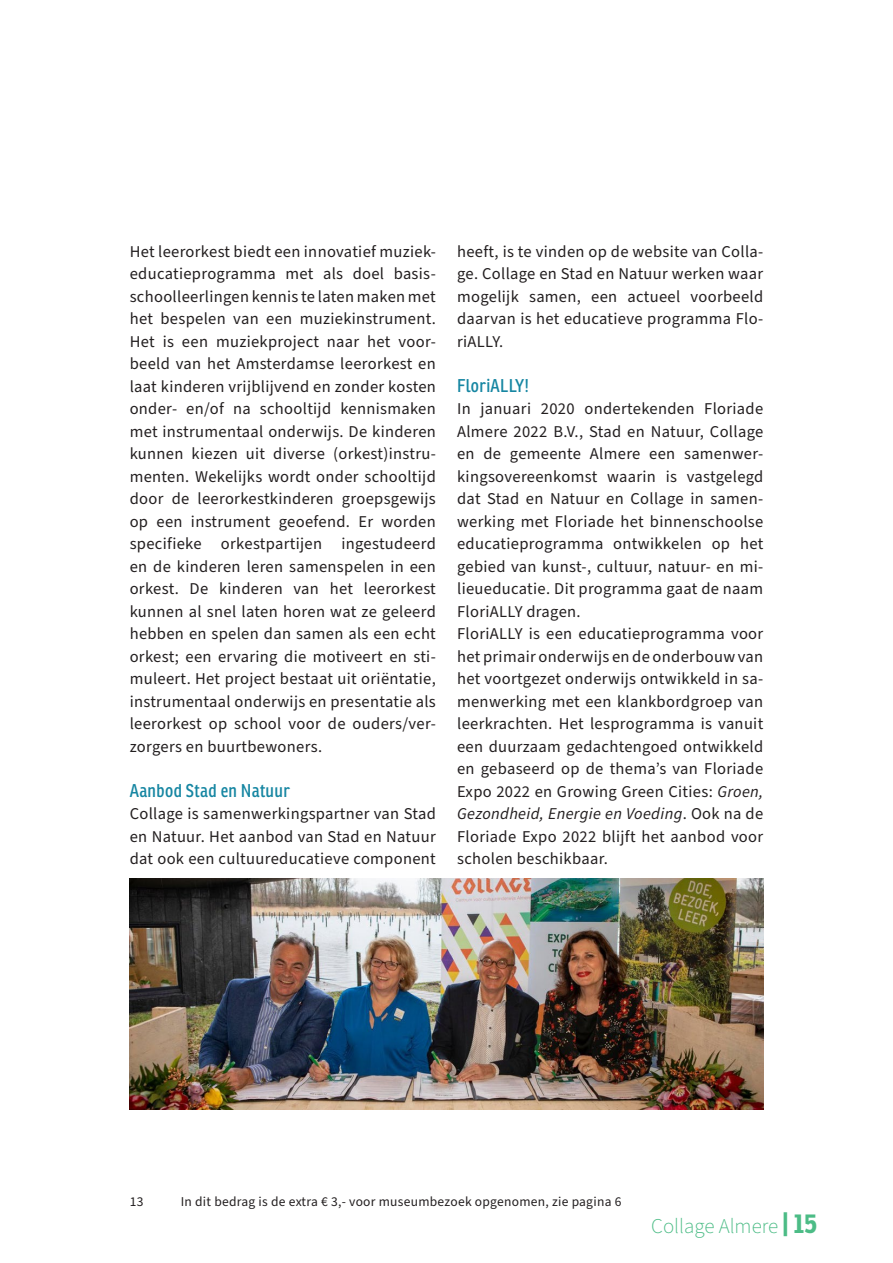
<style>
.page{position:relative;width:893px;height:1263px;background:#fff}
.page>*{position:absolute;margin:0;border:0;box-sizing:border-box;transform-origin:0 0}
.t1{font:300 21px "Source Sans Pro";color:#4cbc86}
.SP_Normaal{font:18px "Ronnia Cond";letter-spacing:.02em;color:#1686a2}
.SP_Normaal-2{font:16.5px/22.5px "Source Sans Pro";letter-spacing:.02em;color:#231f20;text-align:justify}
.SP_Normaal-3{font:13.5px "Source Sans Pro";letter-spacing:.02em;color:#231f20}
.s1{font-style:italic}
.s2{font-family:"Ronnia Cond";font-weight:700;font-size:27px}
</style>
<div class="page">
<img style="left:130px;top:878px;width:633px;height:231px">
<p class="SP_Normaal-2" style="left:130px;top:240px;width:308px">Het leerorkest biedt een innovatief muziek&shy;educatieprogramma met als doel basis&shy;schoolleerlingen kennis te laten maken met het bespelen van een muziekinstrument.<br>Het is een muziekproject naar het voor&shy;beeld van het Amsterdamse leerorkest en laat kinderen vrijblijvend en zonder kosten onder- en/of na schooltijd kennismaken met instrumentaal onderwijs. De kinderen kunnen kiezen uit diverse (orkest)instru&shy;menten. Wekelijks wordt onder schooltijd door de leerorkestkinderen groepsgewijs op een instrument geoefend. Er worden specifieke orkestpartijen ingestudeerd en de kinderen leren samenspelen in een orkest. De kinderen van het leerorkest kunnen al snel laten horen wat ze geleerd hebben en spelen dan samen als een echt orkest; een ervaring die motiveert en sti&shy;muleert. Het project bestaat uit oriëntatie, instrumentaal onderwijs en presentatie als leerorkest op school voor de ouders/ver&shy;zorgers en buurtbewoners.</p>
<p class="SP_Normaal" style="left:130px;top:779px;width:162px">Aanbod Stad en Natuur</p>
<p class="SP_Normaal-2" style="left:130px;top:803px;width:308px">Collage is samenwerkingspartner van Stad en Natuur. Het aanbod van Stad en Natuur dat ook een cultuureducatieve component</p>
<p class="SP_Normaal-2" style="left:457px;top:240px;width:308px">heeft, is te vinden op de website van Colla&shy;ge. Collage en Stad en Natuur werken waar mogelijk samen, een actueel voorbeeld daarvan is het educatieve programma Flo&shy;riALLY.</p>
<p class="SP_Normaal" style="left:457px;top:374px;width:73px">FloriALLY!</p>
<p class="SP_Normaal-2" style="left:457px;top:398px;width:308px">In januari 2020 ondertekenden Floriade Almere 2022 B.V., Stad en Natuur, Collage en de gemeente Almere een samenwer&shy;kingsovereenkomst waarin is vastgelegd dat Stad en Natuur en Collage in samen&shy;werking met Floriade het binnenschoolse educatieprogramma ontwikkelen op het gebied van kunst-, cultuur, natuur- en mi&shy;lieueducatie. Dit programma gaat de naam FloriALLY dragen.</p>
<p class="SP_Normaal-2" style="left:457px;top:623px;width:308px">FloriALLY is een educatieprogramma voor het primair onderwijs en de onderbouw van het voortgezet onderwijs ontwikkeld in sa&shy;menwerking met een klankbordgroep van leerkrachten. Het lesprogramma is vanuit een duurzaam gedachtengoed ontwikkeld en gebaseerd op de thema’s van Floriade Expo 2022 en Growing Green Cities: <span class="s1">Groen, Gezondheid, Energie en Voeding</span>. Ook na de Floriade Expo 2022 blijft het aanbod voor scholen beschikbaar.</p>
<p class="SP_Normaal-3" style="left:130px;top:1193px;width:15px">13</p>
<p class="SP_Normaal-3" style="left:181px;top:1193px;width:442px">In dit bedrag is de extra € 3,- voor museumbezoek opgenomen, zie pagina 6</p>
<p class="t1" style="left:651px;top:1212px;width:168px">Collage Almere <span class="s2">| 15</span></p>
</div>
